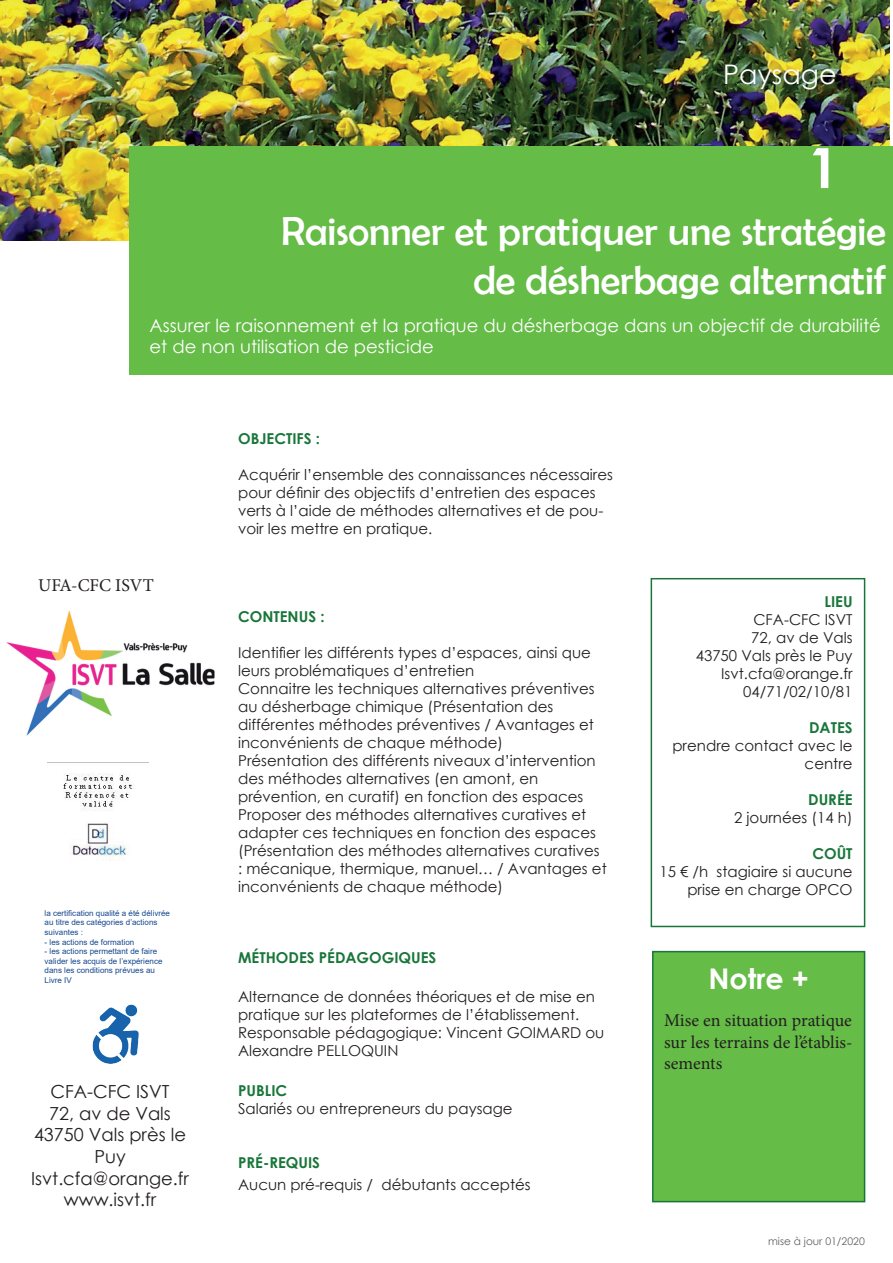
<style>
.page{position:relative;width:893px;height:1263px;background:#fff}
.page>*{position:absolute;margin:0;border:0;box-sizing:border-box;transform-origin:0 0}
.t1{font:700 55.5px "Century Gothic";color:#fff}
.t2{font:40.5px/48.6px "Berlin Sans FB";color:#fff;text-align:right}
.t3{font:700 28.5px "Century Gothic";color:#fff}
.t4{font:27px "Century Gothic";color:#fff}
.t5{font:18px/21.6px "Century Gothic";color:#fff}
.t6{font:18px/21.6px "Century Gothic";color:#231f20;text-align:center}
.t7{font:18px/21.6px "Minion Pro";color:#231f20;text-align:justify}
.t8{font:15px/18px "Century Gothic";color:#231f20}
.t9{font:700 15px "Century Gothic";color:#19763a}
.t10{font:10.5px "Century Gothic";color:#656260}
.t11{font:8.1px/9.6px "Arial";color:#164890}
</style>
<div class="page">
<img style="left:0;top:0;width:890px;height:240px">
<div style="left:130px;top:146px;width:763px;height:229px;background:#65bc46"></div>
<img style="left:92px;top:1004px;width:47px;height:60px">
<div style="left:651px;top:578px;width:214px;height:349px;border:2px solid #19763a"></div>
<div style="left:653px;top:952px;width:212px;height:249px;background:#65bc46"></div>
<div style="left:652px;top:951px;width:213px;height:251px;border:2px solid #19763a"></div>
<img style="left:6px;top:610px;width:209px;height:126px">
<img style="left:48px;top:762px;width:100px;height:99px">
<h3 class="t4" style="left:723px;top:55px;width:115px">Paysage</h3>
<h1 class="t1" style="left:808px;top:126px;width:33px">1</h1>
<h2 class="t2" style="left:281px;top:207px;width:606px">Raisonner et pratiquer une stratégie de désherbage alternatif</h2>
<p class="t5" style="left:150px;top:314px;width:733px">Assurer le raisonnement et la pratique du désherbage dans un objectif de durabilité et de non utilisation de pesticide</p>
<p class="t7" style="left:38px;top:574px;width:117px">UFA-CFC ISVT</p>
<p class="t11" style="left:45px;top:908px;width:127px">la certification qualité a été délivrée au titre des catégories d’actions suivantes :</p>
<p class="t11" style="left:45px;top:937px;width:91px">- les actions de formation</p>
<p class="t11" style="left:45px;top:946px;width:119px">- les actions permettant de faire valider les acquis de l’expérience dans les conditions prévues au<br>Livre IV</p>
<p class="t6" style="left:31px;top:1081px;width:159px">CFA-CFC ISVT<br>72, av de Vals<br>43750 Vals près le<br>Puy<br>Isvt.cfa@orange.fr www.isvt.fr</p>
<p class="t9" style="left:238px;top:427px;width:83px">OBJECTIFS :</p>
<p class="t8" style="left:238px;top:466px;width:376px">Acquérir l’ensemble des connaissances nécessaires pour définir des objectifs d’entretien des espaces verts à l’aide de méthodes alternatives et de pou&shy;voir les mettre en pratique.</p>
<p class="t9" style="left:238px;top:605px;width:88px">CONTENUS :</p>
<p class="t8" style="left:238px;top:643px;width:370px">Identifier les différents types d’espaces, ainsi que leurs problématiques d’entretien<br>Connaitre les techniques alternatives préventives au désherbage chimique (Présentation des différentes méthodes préventives / Avantages et inconvénients de chaque méthode)<br>Présentation des différents niveaux d’intervention des méthodes alternatives (en amont, en prévention, en curatif) en fonction des espaces Proposer des méthodes alternatives curatives et adapter ces techniques en fonction des espaces (Présentation des méthodes alternatives curatives : mécanique, thermique, manuel… / Avantages et inconvénients de chaque méthode)</p>
<p class="t9" style="left:238px;top:946px;width:200px">MÉTHODES PÉDAGOGIQUES</p>
<p class="t8" style="left:238px;top:988px;width:368px">Alternance de données théoriques et de mise en pratique sur les plateformes de l’établissement.<br>Responsable pédagogique: Vincent GOIMARD ou Alexandre PELLOQUIN</p>
<p class="t9" style="left:238px;top:1079px;width:51px">PUBLIC</p>
<p class="t8" style="left:238px;top:1099px;width:276px">Salariés ou entrepreneurs du paysage</p>
<p class="t9" style="left:238px;top:1151px;width:83px">PRÉ-REQUIS</p>
<p class="t8" style="left:238px;top:1175px;width:294px">Aucun pré-requis / débutants acceptés</p>
<p class="t9" style="left:824px;top:590px;width:30px">LIEU</p>
<p class="t8" style="left:696px;top:610px;width:158px;text-align:right">CFA-CFC ISVT<br>72, av de Vals<br>43750 Vals près le Puy<br>Isvt.cfa@orange.fr<br>04/71/02/10/81</p>
<p class="t9" style="left:809px;top:716px;width:45px">DATES</p>
<p class="t8" style="left:672px;top:736px;width:182px;text-align:right">prendre contact avec le centre</p>
<p class="t9" style="left:808px;top:788px;width:46px">DURÉE</p>
<p class="t8" style="left:734px;top:808px;width:120px">2 journées (14 h)</p>
<p class="t9" style="left:812px;top:842px;width:42px">COÛT</p>
<p class="t8" style="left:659px;top:862px;width:195px;text-align:right">15 € /h stagiaire si aucune prise en charge OPCO</p>
<h3 class="t3" style="left:708px;top:957px;width:102px">Notre +</h3>
<p class="t7" style="left:664px;top:1009px;width:190px">Mise en situation pratique sur les terrains de l’établis&shy;sements</p>
<p class="t10" style="left:768px;top:1234px;width:98px">mise à jour 01/2020</p>
</div>
